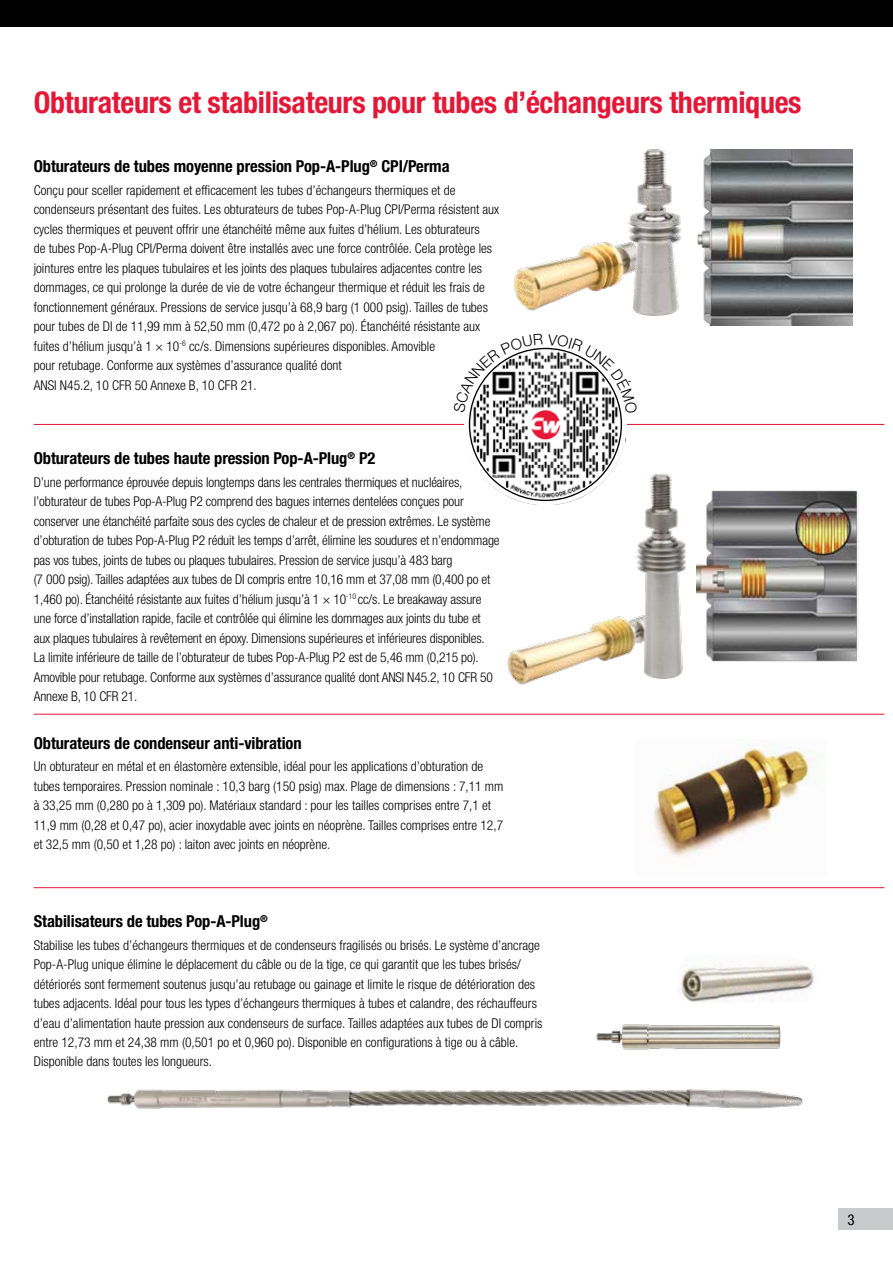
<style>
.page{position:relative;width:893px;height:1263px;background:#fff}
.page>*{position:absolute;margin:0;border:0;box-sizing:border-box;transform-origin:0 0}
.t1{font:700 condensed 30px "Helvetica Neue LT Std";letter-spacing:-.01em;color:#e31837}
.t2{font:700 condensed 16.5px "Helvetica Neue LT Std";letter-spacing:-.005em;color:#000}
.t3{font:condensed 15px "Helvetica Neue LT Std";color:#000}
.t4{font:300 condensed 13.5px/19.5px "Helvetica Neue LT Std";color:#000}
</style>
<div class="page">
<div style="left:838px;top:1208px;width:55px;height:21px;background:#c9cacc"></div>
<div style="left:0;top:0;width:893px;height:27px;background:#000"></div>
<img style="left:653px;top:739px;width:171px;height:118px">
<hr style="left:34px;top:424px;width:850px;height:1px;background:#e31837">
<hr style="left:34px;top:714px;width:850px;height:1px;background:#e31837">
<hr style="left:34px;top:887px;width:850px;height:1px;background:#e31837">
<img style="left:697px;top:150px;width:155px;height:176px">
<img style="left:514px;top:149px;width:167px;height:167px">
<img style="left:472px;top:413px;width:154px;height:92px">
<div style="left:464px;top:343px;width:163px;height:162px;border:7px solid #fff;border-radius:50%"></div>
<img style="left:696px;top:490px;width:162px;height:172px">
<img style="left:507px;top:616px;width:127px;height:69px">
<img style="left:634px;top:473px;width:52px;height:206px">
<img style="left:596px;top:1024px;width:185px;height:26px">
<img style="left:680px;top:964px;width:135px;height:39px">
<img style="left:107px;top:1089px;width:697px;height:20px">
<svg style="left:465px;top:343px;width:161px;height:70px"></svg>
<h1 class="t1" style="left:34px;top:84px;width:769px">Obturateurs et stabilisateurs pour tubes d’échangeurs thermiques</h1>
<p class="t2" style="left:34px;top:156px;width:417px">Obturateurs de tubes moyenne pression Pop-A-Plug<sup>®</sup> CPI/Perma</p>
<p class="t4" style="left:34px;top:180px;width:467px">Conçu pour sceller rapidement et efficacement les tubes d’échangeurs thermiques et de condenseurs présentant des fuites. Les obturateurs de tubes Pop-A-Plug CPI/Perma résistent aux cycles thermiques et peuvent offrir une étanchéité même aux fuites d’hélium. Les obturateurs<br>de tubes Pop-A-Plug CPI/Perma doivent être installés avec une force contrôlée. Cela protège les jointures entre les plaques tubulaires et les joints des plaques tubulaires adjacentes contre les dommages, ce qui prolonge la durée de vie de votre échangeur thermique et réduit les frais de fonctionnement généraux. Pressions de service jusqu’à 68,9 barg (1 000 psig). Tailles de tubes pour tubes de DI de 11,99 mm à 52,50 mm (0,472 po à 2,067 po). Étanchéité résistante aux fuites d’hélium jusqu’à 1 × 10<sup>-6</sup> cc/s. Dimensions supérieures disponibles. Amovible<br>pour retubage. Conforme aux systèmes d’assurance qualité dont<br>ANSI N45.2, 10 CFR 50 Annexe B, 10 CFR 21.</p>
<p class="t2" style="left:34px;top:448px;width:343px">Obturateurs de tubes haute pression Pop-A-Plug<sup>®</sup> P2</p>
<p class="t4" style="left:34px;top:472px;width:467px">D’une performance éprouvée depuis longtemps dans les centrales thermiques et nucléaires, l’obturateur de tubes Pop-A-Plug P2 comprend des bagues internes dentelées conçues pour conserver une étanchéité parfaite sous des cycles de chaleur et de pression extrêmes. Le système d’obturation de tubes Pop-A-Plug P2 réduit les temps d’arrêt, élimine les soudures et n’endommage pas vos tubes, joints de tubes ou plaques tubulaires. Pression de service jusqu’à 483 barg<br>(7 000 psig). Tailles adaptées aux tubes de DI compris entre 10,16 mm et 37,08 mm (0,400 po et 1,460 po). Étanchéité résistante aux fuites d’hélium jusqu’à 1 × 10<sup>-10</sup> cc/s. Le breakaway assure une force d’installation rapide, facile et contrôlée qui élimine les dommages aux joints du tube et aux plaques tubulaires à revêtement en époxy. Dimensions supérieures et inférieures disponibles.<br>La limite inférieure de taille de l’obturateur de tubes Pop-A-Plug P2 est de 5,46 mm (0,215 po).<br>Amovible pour retubage. Conforme aux systèmes d’assurance qualité dont ANSI N45.2, 10 CFR 50<br>Annexe B, 10 CFR 21.</p>
<p class="t2" style="left:34px;top:733px;width:269px">Obturateurs de condenseur anti-vibration</p>
<p class="t4" style="left:34px;top:757px;width:471px">Un obturateur en métal et en élastomère extensible, idéal pour les applications d’obturation de tubes temporaires. Pression nominale : 10,3 barg (150 psig) max. Plage de dimensions : 7,11 mm à 33,25 mm (0,280 po à 1,309 po). Matériaux standard : pour les tailles comprises entre 7,1 et 11,9 mm (0,28 et 0,47 po), acier inoxydable avec joints en néoprène. Tailles comprises entre 12,7 et 32,5 mm (0,50 et 1,28 po) : laiton avec joints en néoprène.</p>
<p class="t2" style="left:34px;top:911px;width:236px">Stabilisateurs de tubes Pop-A-Plug<sup>®</sup></p>
<p class="t4" style="left:34px;top:935px;width:510px">Stabilise les tubes d’échangeurs thermiques et de condenseurs fragilisés ou brisés. Le système d’ancrage Pop-A-Plug unique élimine le déplacement du câble ou de la tige, ce qui garantit que les tubes brisés/ détériorés sont fermement soutenus jusqu’au retubage ou gainage et limite le risque de détérioration des tubes adjacents. Idéal pour tous les types d’échangeurs thermiques à tubes et calandre, des réchauffeurs d’eau d’alimentation haute pression aux condenseurs de surface. Tailles adaptées aux tubes de DI compris entre 12,73 mm et 24,38 mm (0,501 po et 0,960 po). Disponible en configurations à tige ou à câble.<br>Disponible dans toutes les longueurs.</p>
<p class="t3" style="left:848px;top:1210px;width:9px">3</p>
</div>
